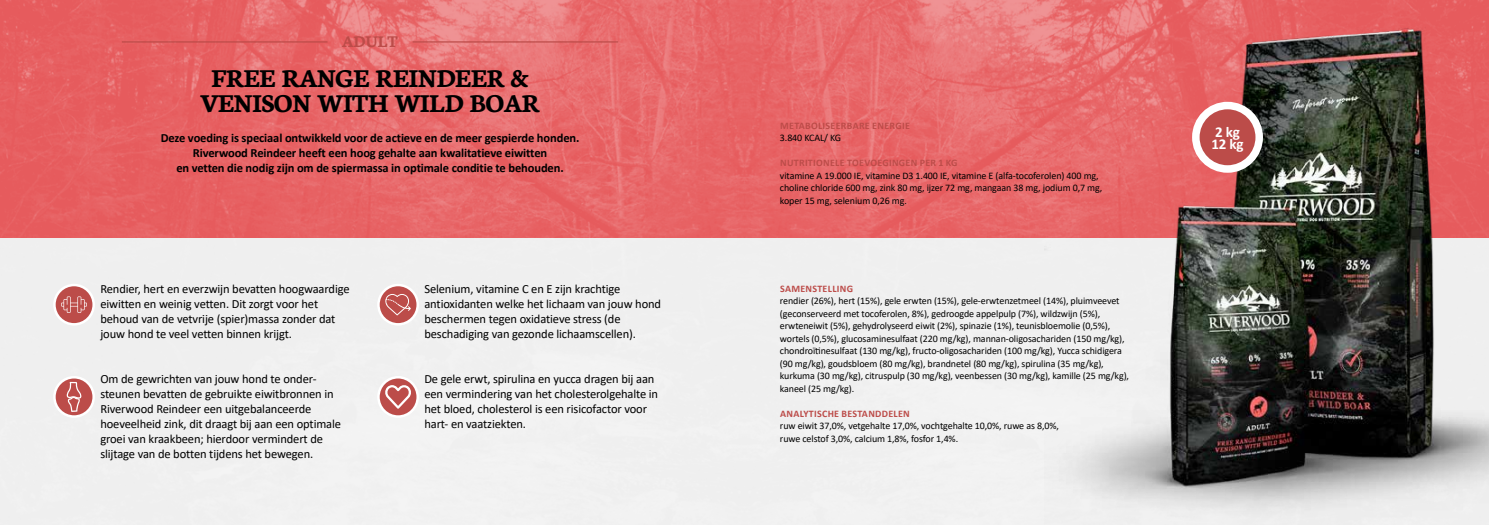
<style>
.page{position:relative;width:1489px;height:525px;background:#fff}
.page>*{position:absolute;margin:0;border:0;box-sizing:border-box;transform-origin:0 0}
.t1{font:700 27.5px/25px "Neuton";letter-spacing:-.01em;color:#000;text-align:center}
.t2{font:700 17.5px "Neuton";letter-spacing:-.01em;color:#bc4c49}
.t3{font:700 15px/12.5px "Calibri";color:#fff}
.t4{font:12.5px/15px "Calibri";letter-spacing:-.01em;color:#000}
.t5{font:700 12.5px/15px "Calibri";letter-spacing:-.01em;color:#000;text-align:center}
.t6{font:10px/12.5px "Calibri";letter-spacing:-.01em;color:#000}
.t7{font:700 10px "Calibri";letter-spacing:.03em;color:#bc4c49}
</style>
<div class="page">
<div style="left:0;top:237px;width:1488px;height:287px;background:#ededed"></div>
<svg style="left:0;top:0;width:1044px;height:237px;background:#e8686a"></svg>
<img style="left:1044px;top:0;width:444px;height:506px">
<div style="left:1195px;top:105px;width:64px;height:64px;background:#bc4c49;border-radius:50%"></div>
<div style="left:1191px;top:102px;width:71px;height:71px;border:8px solid #fff;border-radius:50%"></div>
<svg style="left:54px;top:285px;width:40px;height:39px"></svg>
<svg style="left:61px;top:296px;width:26px;height:17px"></svg>
<div style="left:53px;top:283px;width:42px;height:42px;border:2px solid #fff;border-radius:50%"></div>
<svg style="left:378px;top:285px;width:40px;height:39px"></svg>
<svg style="left:385px;top:294px;width:26px;height:21px"></svg>
<div style="left:377px;top:283px;width:42px;height:42px;border:2px solid #fff;border-radius:50%"></div>
<svg style="left:54px;top:377px;width:40px;height:39px"></svg>
<svg style="left:67px;top:381px;width:15px;height:30px"></svg>
<div style="left:53px;top:376px;width:42px;height:41px;border:2px solid #fff;border-radius:50%"></div>
<svg style="left:378px;top:377px;width:40px;height:39px"></svg>
<svg style="left:384px;top:384px;width:27px;height:24px"></svg>
<div style="left:377px;top:376px;width:42px;height:41px;border:2px solid #fff;border-radius:50%"></div>
<hr style="left:122px;top:41px;width:205px;height:2px;background:#bc4c49">
<hr style="left:412px;top:41px;width:206px;height:2px;background:#bc4c49">
<h2 class="t2" style="left:342px;top:30px;width:57px">ADULT</h2>
<h1 class="t1" style="left:200px;top:65px;width:341px">FREE RANGE REINDEER &amp;<br>VENISON WITH WILD BOAR</h1>
<p class="t5" style="left:161px;top:130px;width:420px">Deze voeding is speciaal ontwikkeld voor de actieve en de meer gespierde honden.<br>Riverwood Reindeer heeft een hoog gehalte aan kwalitatieve eiwitten<br>en vetten die nodig zijn om de spiermassa in optimale conditie te behouden.</p>
<p class="t4" style="left:100px;top:281px;width:251px">Rendier, hert en everzwijn bevatten hoogwaardige eiwitten en weinig vetten. Dit zorgt voor het behoud van de vetvrije (spier)massa zonder dat jouw hond te veel vetten binnen krijgt.</p>
<p class="t4" style="left:100px;top:371px;width:242px">Om de gewrichten van jouw hond te onder&shy;steunen bevatten de gebruikte eiwitbronnen in Riverwood Reindeer een uitgebalanceerde hoeveelheid zink, dit draagt bij aan een optimale groei van kraakbeen; hierdoor vermindert de slijtage van de botten tijdens het bewegen.</p>
<p class="t4" style="left:424px;top:281px;width:238px">Selenium, vitamine C en E zijn krachtige antioxidanten welke het lichaam van jouw hond beschermen tegen oxidatieve stress (de beschadiging van gezonde lichaamscellen).</p>
<p class="t4" style="left:424px;top:371px;width:235px">De gele erwt, spirulina en yucca dragen bij aan een vermindering van het cholesterolgehalte in het bloed, cholesterol is een risicofactor voor hart- en vaatziekten.</p>
<p class="t7" style="left:780px;top:118px;width:131px">METABOLISEERBARE ENERGIE</p>
<p class="t6" style="left:780px;top:131px;width:63px">3.840 KCAL/ KG</p>
<p class="t7" style="left:780px;top:156px;width:179px">NUTRITIONELE TOEVOEGINGEN PER 1 KG</p>
<p class="t6" style="left:780px;top:169px;width:324px">vitamine A 19.000 IE, vitamine D3 1.400 IE, vitamine E (alfa-tocoferolen) 400 mg, choline chloride 600 mg, zink 80 mg, ijzer 72 mg, mangaan 38 mg, jodium 0,7 mg, koper 15 mg, selenium 0,26 mg.</p>
<p class="t7" style="left:780px;top:281px;width:74px">SAMENSTELLING</p>
<p class="t6" style="left:780px;top:294px;width:351px">rendier (26%), hert (15%), gele erwten (15%), gele-erwtenzetmeel (14%), pluimveevet (geconserveerd met tocoferolen, 8%), gedroogde appelpulp (7%), wildzwijn (5%), erwteneiwit (5%), gehydrolyseerd eiwit (2%), spinazie (1%), teunisbloemolie (0,5%), wortels (0,5%), glucosaminesulfaat (220 mg/kg), mannan-oligosachariden (150 mg/kg), chondroïtinesulfaat (130 mg/kg), fructo-oligosachariden (100 mg/kg), Yucca schidigera (90 mg/kg), goudsbloem (80 mg/kg), brandnetel (80 mg/kg), spirulina (35 mg/kg), kurkuma (30 mg/kg), citruspulp (30 mg/kg), veenbessen (30 mg/kg), kamille (25 mg/kg), kaneel (25 mg/kg).</p>
<p class="t7" style="left:780px;top:406px;width:131px">ANALYTISCHE BESTANDDELEN</p>
<p class="t6" style="left:780px;top:419px;width:280px">ruw eiwit 37,0%, vetgehalte 17,0%, vochtgehalte 10,0%, ruwe as 8,0%, ruwe celstof 3,0%, calcium 1,8%, fosfor 1,4%.</p>
<h3 class="t3" style="left:1211px;top:125px;width:34px">2 kg<br>12 kg</h3>
</div>
